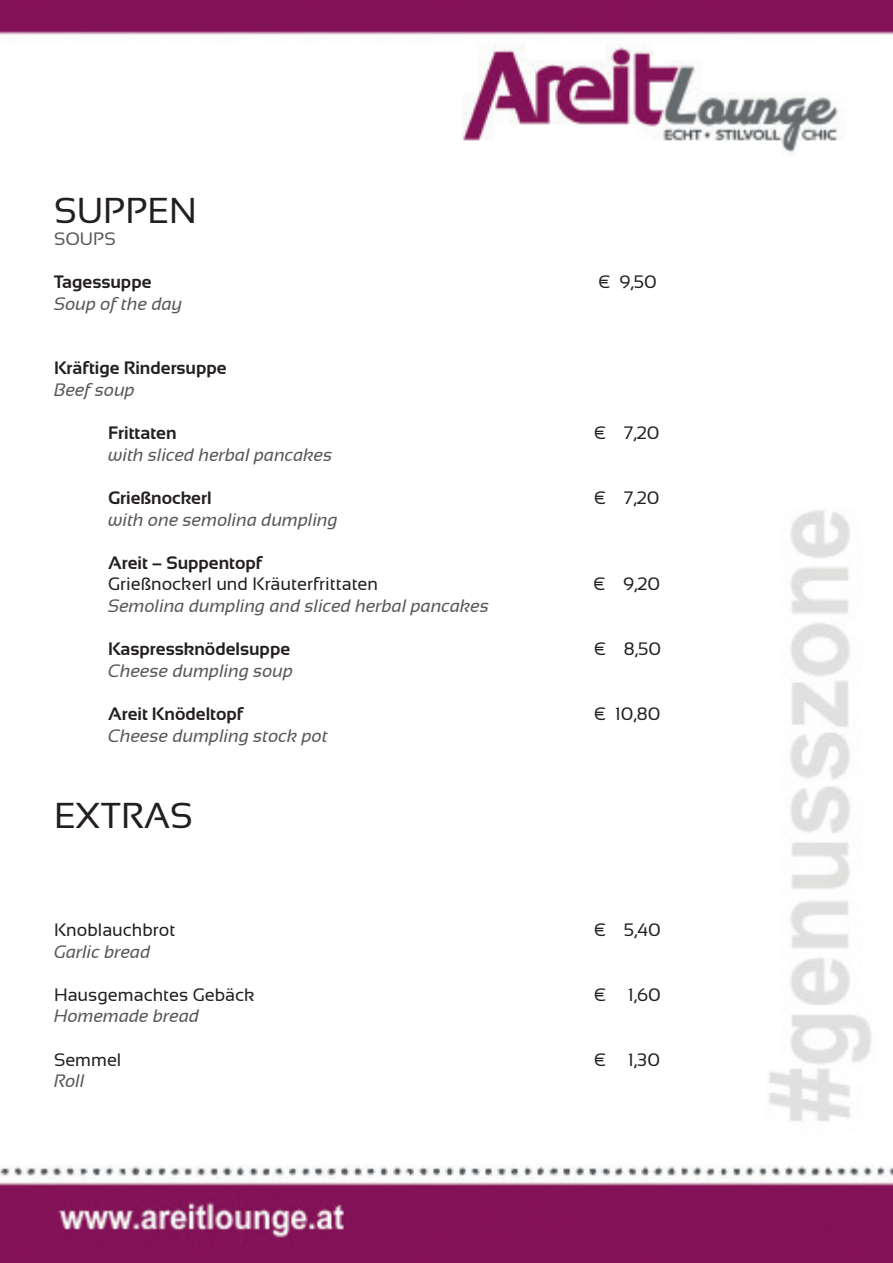
<style>
.page{position:relative;width:893px;height:1263px;background:#fff}
.page>*{position:absolute;margin:0;border:0;box-sizing:border-box;transform-origin:0 0}
.t1{font:36px "Sansation";color:#231f20}
.t2{font:italic 18px "Sansation";color:#57585a}
.t3{font:18px "Sansation";color:#231f20}
.t4{font:700 18px "Sansation";color:#231f20}
.t5{font:18px "Sansation";color:#57585a}
</style>
<div class="page">
<img style="left:0;top:0;width:893px;height:1263px">
<h1 class="t1" style="left:54px;top:191px;width:144px">SUPPEN</h1>
<p class="t5" style="left:54px;top:228px;width:63px">SOUPS</p>
<p class="t4" style="left:54px;top:272px;width:99px">Tagessuppe</p>
<p class="t3" style="left:598px;top:272px;width:60px">€ 9,50</p>
<p class="t2" style="left:54px;top:293px;width:130px">Soup of the day</p>
<p class="t4" style="left:54px;top:358px;width:174px">Kräftige Rindersuppe</p>
<p class="t2" style="left:54px;top:380px;width:83px">Beef soup</p>
<p class="t4" style="left:108px;top:423px;width:70px">Frittaten</p>
<p class="t3" style="left:594px;top:423px;width:67px">€ 7,20</p>
<p class="t2" style="left:108px;top:444px;width:226px">with sliced herbal pancakes</p>
<p class="t4" style="left:108px;top:488px;width:105px">Grießnockerl</p>
<p class="t3" style="left:594px;top:488px;width:67px">€ 7,20</p>
<p class="t2" style="left:108px;top:509px;width:231px">with one semolina dumpling</p>
<p class="t4" style="left:108px;top:552px;width:156px">Areit – Suppentopf</p>
<p class="t3" style="left:108px;top:574px;width:272px">Grießnockerl und Kräuterfrittaten</p>
<p class="t3" style="left:593px;top:574px;width:68px">€ 9,20</p>
<p class="t2" style="left:108px;top:596px;width:382px">Semolina dumpling and sliced herbal pancakes</p>
<p class="t4" style="left:108px;top:639px;width:184px">Kaspressknödelsuppe</p>
<p class="t3" style="left:594px;top:639px;width:69px">€ 8,50</p>
<p class="t2" style="left:108px;top:660px;width:187px">Cheese dumpling soup</p>
<p class="t4" style="left:108px;top:704px;width:137px">Areit Knödeltopf</p>
<p class="t3" style="left:594px;top:704px;width:68px">€ 10,80</p>
<p class="t2" style="left:108px;top:725px;width:221px">Cheese dumpling stock pot</p>
<h1 class="t1" style="left:54px;top:795px;width:140px">EXTRAS</h1>
<p class="t3" style="left:54px;top:920px;width:123px">Knoblauchbrot</p>
<p class="t3" style="left:594px;top:920px;width:68px">€ 5,40</p>
<p class="t2" style="left:54px;top:941px;width:98px">Garlic bread</p>
<p class="t3" style="left:54px;top:984px;width:202px">Hausgemachtes Gebäck</p>
<p class="t3" style="left:594px;top:984px;width:68px">€ 1,60</p>
<p class="t2" style="left:54px;top:1006px;width:147px">Homemade bread</p>
<p class="t3" style="left:54px;top:1049px;width:69px">Semmel</p>
<p class="t3" style="left:594px;top:1049px;width:68px">€ 1,30</p>
<p class="t2" style="left:54px;top:1071px;width:32px">Roll</p>
</div>
